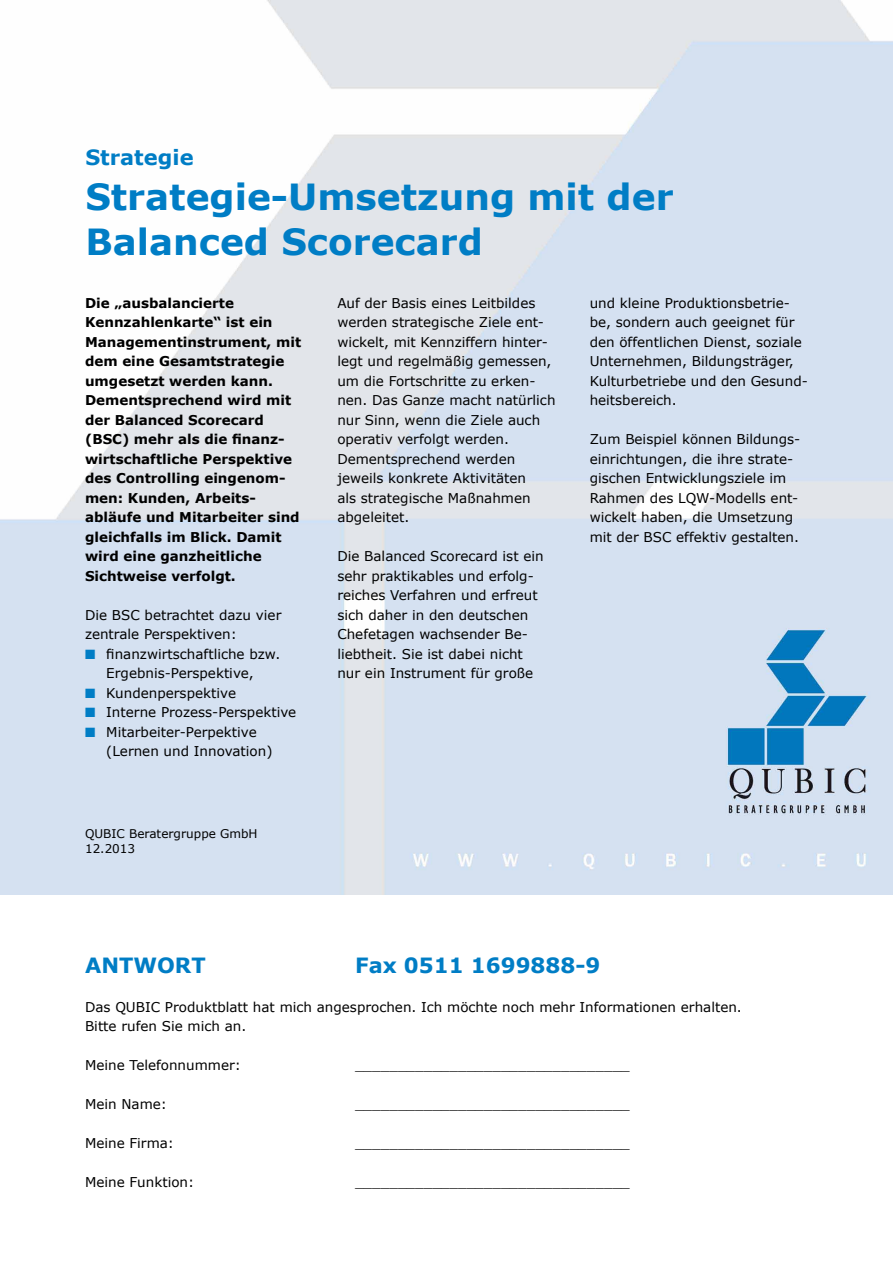
<style>
.page{position:relative;width:893px;height:1263px;background:#fff}
.page>*{position:absolute;margin:0;border:0;box-sizing:border-box;transform-origin:0 0}
.t1{font:700 36px/45px "Verdana";color:#007dc5}
.t2{font:700 21px "Verdana";color:#007dc5}
.t3{font:13.5px/19.5px "Verdana";color:#000}
.t4{font:700 13.5px/19.5px "Verdana";color:#000}
.t5{font:12px/14.4px "Verdana";color:#000}
</style>
<div class="page">
<img style="left:0;top:0;width:893px;height:895px">
<svg style="left:85px;top:649px;width:10px;height:10px"></svg>
<svg style="left:85px;top:688px;width:10px;height:10px"></svg>
<svg style="left:85px;top:708px;width:10px;height:9px"></svg>
<svg style="left:85px;top:727px;width:10px;height:10px"></svg>
<h2 class="t2" style="left:85px;top:142px;width:110px">Strategie</h2>
<h1 class="t1" style="left:85px;top:174px;width:590px">Strategie-Umsetzung mit der<br>Balanced Scorecard</h1>
<p class="t4" style="left:85px;top:293px;width:218px">Die „ausbalancierte<br>Kennzahlenkarte“ ist ein<br>Managementinstrument, mit dem eine Gesamtstrategie umgesetzt werden kann.<br>Dementsprechend wird mit der Balanced Scorecard (BSC) mehr als die finanz&shy;wirtschaftliche Perspektive des Controlling eingenom&shy;men: Kunden, Arbeits&shy;abläufe und Mitarbeiter sind gleichfalls im Blick. Damit wird eine ganzheitliche<br>Sichtweise verfolgt.</p>
<p class="t3" style="left:85px;top:605px;width:198px">Die BSC betrachtet dazu vier zentrale Perspektiven:</p>
<p class="t3" style="left:106px;top:644px;width:192px">finanzwirtschaftliche bzw.<br>Ergebnis-Perspektive,<br>Kundenperspektive<br>Interne Prozess-Perspektive<br>Mitarbeiter-Perpektive (Lernen und Innovation)</p>
<p class="t5" style="left:85px;top:827px;width:174px">QUBIC Beratergruppe GmbH<br>12.2013</p>
<p class="t3" style="left:337px;top:293px;width:220px">Auf der Basis eines Leitbildes werden strategische Ziele ent&shy;wickelt, mit Kennziffern hinter&shy;legt und regelmäßig gemessen, um die Fortschritte zu erken&shy;nen. Das Ganze macht natürlich nur Sinn, wenn die Ziele auch operativ verfolgt werden.<br>Dementsprechend werden jeweils konkrete Aktivitäten<br>als strategische Maßnahmen abgeleitet.</p>
<p class="t3" style="left:337px;top:546px;width:208px">Die Balanced Scorecard ist ein sehr praktikables und erfolg&shy;reiches Verfahren und erfreut sich daher in den deutschen<br>Chefetagen wachsender Be&shy;liebtheit. Sie ist dabei nicht nur ein Instrument für große</p>
<p class="t3" style="left:590px;top:293px;width:220px">und kleine Produktionsbetrie&shy;be, sondern auch geeignet für den öffentlichen Dienst, soziale<br>Unternehmen, Bildungsträger,<br>Kulturbetriebe und den Gesund&shy;heitsbereich.</p>
<p class="t3" style="left:590px;top:429px;width:212px">Zum Beispiel können Bildungs&shy;einrichtungen, die ihre strate&shy;gischen Entwicklungsziele im<br>Rahmen des LQW-Modells ent&shy;wickelt haben, die Umsetzung mit der BSC effektiv gestalten.</p>
<h2 class="t2" style="left:85px;top:950px;width:122px">ANTWORT</h2>
<h2 class="t2" style="left:355px;top:950px;width:247px">Fax 0511 1699888-9</h2>
<p class="t3" style="left:85px;top:997px;width:658px">Das QUBIC Produktblatt hat mich angesprochen. Ich möchte noch mehr Informationen erhalten.<br>Bitte rufen Sie mich an.</p>
<p class="t3" style="left:85px;top:1055px;width:157px">Meine Telefonnummer:</p>
<p class="t3" style="left:355px;top:1055px;width:276px">________________________________</p>
<p class="t3" style="left:85px;top:1094px;width:83px">Mein Name:</p>
<p class="t3" style="left:355px;top:1094px;width:276px">________________________________</p>
<p class="t3" style="left:85px;top:1133px;width:91px">Meine Firma:</p>
<p class="t3" style="left:355px;top:1133px;width:276px">________________________________</p>
<p class="t3" style="left:85px;top:1172px;width:111px">Meine Funktion:</p>
<p class="t3" style="left:355px;top:1172px;width:276px">________________________________</p>
</div>
